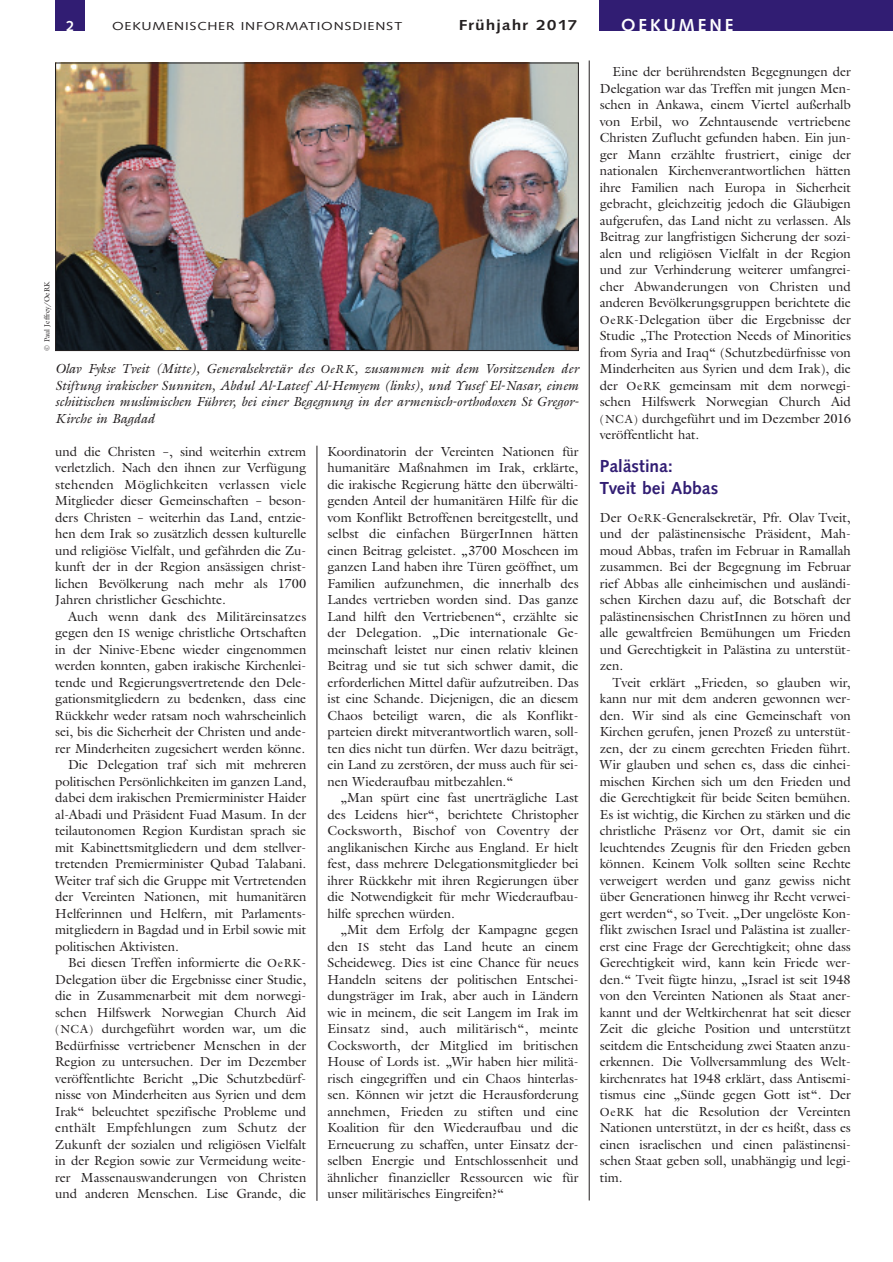
<style>
.page{position:relative;width:893px;height:1262px;background:#fff}
.page>*{position:absolute;margin:0;border:0;box-sizing:border-box;transform-origin:0 0}
.t1{font:700 18px/21.6px "Syntax";color:#311d73}
.t2{font:700 18px "Syntax";letter-spacing:.165em;color:#fff}
.t3{font:700 15px "Syntax";letter-spacing:.055em;color:#231f20;scale:1.2 1}
.t4{font:700 15px "Syntax";color:#fff}
.t5{font:13.5px/16.5px "Gareth";color:#231f20;text-align:justify}
.t6{font:italic 13.5px/16.5px "Gareth";color:#231f20;text-align:justify}
.t7{font:13.5px "Gareth";letter-spacing:.02em;color:#231f20}
.t8{font:12px "Syntax";letter-spacing:.055em;color:#231f20;scale:1.2 1}
.t9{font:7.5px "Gareth";color:#231f20}
.s1{font-size:12px}
</style>
<div class="page">
<div style="left:55px;top:0;width:30px;height:31px;background:#311d73"></div>
<div style="left:600px;top:0;width:292px;height:31px;background:#311d73"></div>
<hr style="left:317px;top:445px;width:1px;height:755px;background:#231f20">
<hr style="left:589px;top:60px;width:1px;height:1140px;background:#231f20">
<img style="left:57px;top:65px;width:519px;height:284px">
<div style="left:55px;top:63px;width:523px;height:288px;border:1px solid #231f20"></div>
<p class="t4" style="left:66px;top:19px;width:10px">2</p>
<p class="t8" style="left:112px;top:22px;width:243px">OEKUMENISCHER INFORMATIONSDIENST</p>
<p class="t3" style="left:459px;top:19px;width:100px">Frühjahr 2017</p>
<h1 class="t2" style="left:621px;top:17px;width:114px">OEKUMENE</h1>
<p class="t9" style="left:44px;top:351px;width:71px;rotate:-90deg">© Paul Jeffrey/OeRK</p>
<p class="t6" style="left:55px;top:362px;width:525px">Olav Fykse Tveit (Mitte), Generalsekretär des <span class="s1">OeRK</span>, zusammen mit dem Vorsitzenden der Stiftung irakischer Sunniten, Abdul Al-Lateef Al-Hemyem (links), und Yusef El-Nasar, einem schiitischen muslimischen Führer, bei einer Begegnung in der armenisch-orthodoxen St Gregor-Kirche in Bagdad</p>
<p class="t5" style="left:55px;top:444px;width:252px">und die Christen –, sind weiterhin extrem verletzlich. Nach den ihnen zur Verfügung stehenden Möglichkeiten verlassen viele Mitglieder dieser Gemeinschaften – beson&shy;ders Christen – weiterhin das Land, entzie&shy;hen dem Irak so zusätzlich dessen kulturelle und religiöse Vielfalt, und gefährden die Zu&shy;kunft der in der Region ansässigen christ&shy;lichen Bevölkerung nach mehr als 1700<br>Jahren christlicher Geschichte.</p>
<p class="t7" style="left:68px;top:611px;width:240px">Auch wenn dank des Militäreinsatzes</p>
<p class="t5" style="left:55px;top:626px;width:252px">gegen den <span class="s1">IS</span> wenige christliche Ortschaften</p>
<p class="t5" style="left:55px;top:642px;width:252px">in der Ninive-Ebene wieder eingenommen</p>
<p class="t5" style="left:55px;top:659px;width:252px">werden konnten, gaben irakische Kirchenlei-</p>
<p class="t5" style="left:55px;top:675px;width:252px">tende und Regierungsvertretende den Dele-</p>
<p class="t5" style="left:55px;top:692px;width:252px">gationsmitgliedern zu bedenken, dass eine</p>
<p class="t5" style="left:55px;top:708px;width:252px">Rückkehr weder ratsam noch wahrscheinlich</p>
<p class="t5" style="left:55px;top:725px;width:252px">sei, bis die Sicherheit der Christen und ande-</p>
<p class="t5" style="left:55px;top:741px;width:251px">rer Minderheiten zugesichert werden könne.</p>
<p class="t5" style="left:68px;top:758px;width:240px">Die Delegation traf sich mit mehreren</p>
<p class="t5" style="left:55px;top:774px;width:252px">politischen Persönlichkeiten im ganzen Land,</p>
<p class="t5" style="left:55px;top:791px;width:252px">dabei dem irakischen Premierminister Haider</p>
<p class="t5" style="left:55px;top:807px;width:252px">al-Abadi und Präsident Fuad Masum. In der</p>
<p class="t5" style="left:55px;top:824px;width:252px">teilautonomen Region Kurdistan sprach sie</p>
<p class="t5" style="left:55px;top:840px;width:252px">mit Kabinettsmitgliedern und dem stellver-</p>
<p class="t5" style="left:55px;top:857px;width:252px">tretenden Premierminister Qubad Talabani.</p>
<p class="t5" style="left:55px;top:873px;width:252px">Weiter traf sich die Gruppe mit Vertretenden</p>
<p class="t5" style="left:55px;top:890px;width:252px">der Vereinten Nationen, mit humanitären</p>
<p class="t5" style="left:55px;top:906px;width:252px">Helferinnen und Helfern, mit Parlaments-</p>
<p class="t5" style="left:55px;top:923px;width:252px">mitgliedern in Bagdad und in Erbil sowie mit</p>
<p class="t5" style="left:55px;top:939px;width:125px">politischen Aktivisten.</p>
<p class="t5" style="left:68px;top:956px;width:240px">Bei diesen Treffen informierte die <span class="s1">OeRK</span>-</p>
<p class="t5" style="left:55px;top:972px;width:252px">Delegation über die Ergebnisse einer Studie,</p>
<p class="t5" style="left:55px;top:989px;width:252px">die in Zusammenarbeit mit dem norwegi-</p>
<p class="t5" style="left:55px;top:1005px;width:252px">schen Hilfswerk Norwegian Church Aid</p>
<p class="t5" style="left:55px;top:1022px;width:252px"><span class="s1">(NCA)</span> durchgeführt worden war, um die</p>
<p class="t5" style="left:55px;top:1038px;width:252px">Bedürfnisse vertriebener Menschen in der</p>
<p class="t5" style="left:55px;top:1055px;width:252px">Region zu untersuchen. Der im Dezember</p>
<p class="t5" style="left:55px;top:1071px;width:252px">veröffentlichte Bericht „Die Schutzbedürf-</p>
<p class="t5" style="left:55px;top:1088px;width:252px">nisse von Minderheiten aus Syrien und dem</p>
<p class="t5" style="left:55px;top:1104px;width:252px">Irak“ beleuchtet spezifische Probleme und</p>
<p class="t7" style="left:55px;top:1123px;width:252px">enthält Empfehlungen zum Schutz der</p>
<p class="t5" style="left:55px;top:1137px;width:252px">Zukunft der sozialen und religiösen Vielfalt</p>
<p class="t5" style="left:55px;top:1154px;width:252px">in der Region sowie zur Vermeidung weite-</p>
<p class="t5" style="left:55px;top:1170px;width:252px">rer Massenauswanderungen von Christen</p>
<p class="t5" style="left:55px;top:1187px;width:252px">und anderen Menschen. Lise Grande, die</p>
<p class="t5" style="left:327px;top:444px;width:252px">Koordinatorin der Vereinten Nationen für humanitäre Maßnahmen im Irak, erklärte, die irakische Regierung hätte den überwälti&shy;genden Anteil der humanitären Hilfe für die vom Konflikt Betroffenen bereitgestellt, und selbst die einfachen BürgerInnen hätten einen Beitrag geleistet. „3700 Moscheen im ganzen Land haben ihre Türen geöffnet, um Familien aufzunehmen, die innerhalb des Landes vertrieben worden sind. Das ganze Land hilft den Vertriebenen“, erzählte sie der Delegation. „Die internationale Ge&shy;meinschaft leistet nur einen relativ kleinen Beitrag und sie tut sich schwer damit, die erforderlichen Mittel dafür aufzutreiben. Das ist eine Schande. Diejenigen, die an diesem Chaos beteiligt waren, die als Konflikt&shy;parteien direkt mitverantwortlich waren, soll&shy;ten dies nicht tun dürfen. Wer dazu beiträgt, ein Land zu zerstören, der muss auch für sei&shy;nen Wiederaufbau mitbezahlen.“</p>
<p class="t5" style="left:327px;top:791px;width:252px;text-indent:13px">„Man spürt eine fast unerträgliche Last des Leidens hier“, berichtete Christopher Cocksworth, Bischof von Coventry der anglikanischen Kirche aus England. Er hielt fest, dass mehrere Delegationsmitglieder bei ihrer Rückkehr mit ihren Regierungen über die Notwendigkeit für mehr Wiederaufbau&shy;hilfe sprechen würden.</p>
<p class="t5" style="left:327px;top:923px;width:252px;text-indent:13px">„Mit dem Erfolg der Kampagne gegen den <span class="s1">IS</span> steht das Land heute an einem Scheideweg. Dies ist eine Chance für neues Handeln seitens der politischen Entschei&shy;dungsträger im Irak, aber auch in Ländern wie in meinem, die seit Langem im Irak im Einsatz sind, auch militärisch“, meinte Cocksworth, der Mitglied im britischen House of Lords ist. „Wir haben hier militä&shy;risch eingegriffen und ein Chaos hinterlas&shy;sen. Können wir jetzt die Herausforderung annehmen, Frieden zu stiften und eine Koalition für den Wiederaufbau und die Erneuerung zu schaffen, unter Einsatz der&shy;selben Energie und Entschlossenheit und ähnlicher finanzieller Ressourcen wie für unser militärisches Eingreifen?“</p>
<p class="t5" style="left:600px;top:65px;width:252px;text-indent:13px">Eine der berührendsten Begegnungen der Delegation war das Treffen mit jungen Men&shy;schen in Ankawa, einem Viertel außerhalb von Erbil, wo Zehntausende vertriebene Christen Zuflucht gefunden haben. Ein jun&shy;ger Mann erzählte frustriert, einige der nationalen Kirchenverantwortlichen hätten ihre Familien nach Europa in Sicherheit gebracht, gleichzeitig jedoch die Gläubigen aufgerufen, das Land nicht zu verlassen. Als Beitrag zur langfristigen Sicherung der sozi&shy;alen und religiösen Vielfalt in der Region und zur Verhinderung weiterer umfangrei&shy;cher Abwanderungen von Christen und anderen Bevölkerungsgruppen berichtete die <span class="s1">OeRK</span>-Delegation über die Ergebnisse der Studie „The Protection Needs of Minorities from Syria and Iraq“ (Schutzbedürfnisse von Minderheiten aus Syrien und dem Irak), die der <span class="s1">OeRK</span> gemeinsam mit dem norwegi&shy;schen Hilfswerk Norwegian Church Aid <span class="s1">(NCA)</span> durchgeführt und im Dezember 2016 veröffentlicht hat.</p>
<h1 class="t1" style="left:600px;top:457px;width:120px">Palästina:<br>Tveit bei Abbas</h1>
<p class="t5" style="left:600px;top:510px;width:252px">Der <span class="s1">OeRK</span>-Generalsekretär, Pfr. Olav Tveit, und der palästinensische Präsident, Mah&shy;moud Abbas, trafen im Februar in Ramallah zusammen. Bei der Begegnung im Februar rief Abbas alle einheimischen und ausländi&shy;schen Kirchen dazu auf, die Botschaft der palästinensischen ChristInnen zu hören und alle gewaltfreien Bemühungen um Frieden und Gerechtigkeit in Palästina zu unterstüt&shy;zen.</p>
<p class="t5" style="left:600px;top:675px;width:252px;text-indent:13px">Tveit erklärt „Frieden, so glauben wir, kann nur mit dem anderen gewonnen wer&shy;den. Wir sind als eine Gemeinschaft von Kirchen gerufen, jenen Prozeß zu unterstüt&shy;zen, der zu einem gerechten Frieden führt.<br>Wir glauben und sehen es, dass die einhei&shy;mischen Kirchen sich um den Frieden und die Gerechtigkeit für beide Seiten bemühen.<br>Es ist wichtig, die Kirchen zu stärken und die christliche Präsenz vor Ort, damit sie ein leuchtendes Zeugnis für den Frieden geben können. Keinem Volk sollten seine Rechte verweigert werden und ganz gewiss nicht über Generationen hinweg ihr Recht verwei&shy;gert werden“, so Tveit. „Der ungelöste Kon&shy;flikt zwischen Israel und Palästina ist zualler&shy;erst eine Frage der Gerechtigkeit; ohne dass Gerechtigkeit wird, kann kein Friede wer&shy;den.“ Tveit fügte hinzu, „Israel ist seit 1948 von den Vereinten Nationen als Staat aner&shy;kannt und der Weltkirchenrat hat seit dieser Zeit die gleiche Position und unterstützt seitdem die Entscheidung zwei Staaten anzu&shy;erkennen. Die Vollversammlung des Welt&shy;kirchenrates hat 1948 erklärt, dass Antisemi&shy;tismus eine „Sünde gegen Gott ist“. Der <span class="s1">OeRK</span> hat die Resolution der Vereinten Nationen unterstützt, in der es heißt, dass es einen israelischen und einen palästinensi&shy;schen Staat geben soll, unabhängig und legi&shy;tim.</p>
</div>
